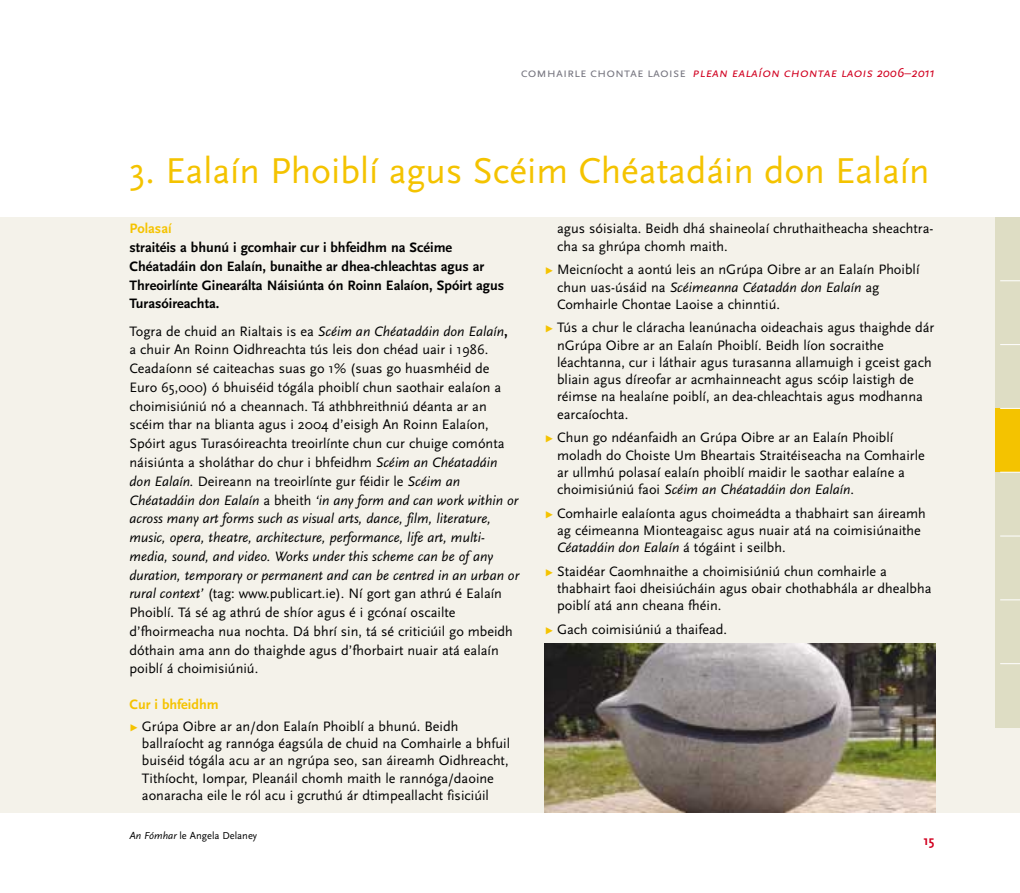
<style>
.page{position:relative;width:1020px;height:893px;background:#fff}
.page>*{position:absolute;margin:0;border:0;box-sizing:border-box;transform-origin:0 0}
.t1{font:37.5px "Scala Sans";color:#f4c300}
.t2{font:14.25px/18.8px "Scala Sans";color:#000}
.t3{font:700 14.25px/18.8px "Scala Sans";color:#000}
.t4{font:700 14.25px "Scala Sans";color:#f4c300}
.t5{font:italic 13.5px "Scala Sans Caps";color:#d10020}
.t6{font:700 13.5px "Scala Sans";color:#d10020}
.t7{font:10.5px "Scala Sans";color:#000}
.s1{font-style:normal;color:#787781}
.s2{font-family:"Scala Sans"}
.s3{font-style:italic}
.s4{font-weight:700}
.s5{font-weight:700;color:#f4c300}
.s6{color:#f4c300}
</style>
<div class="page">
<div style="left:0;top:217px;width:1020px;height:595px;background:#f4f2ea"></div>
<div style="left:995px;top:281px;width:25px;height:63px;background:#deddc4"></div>
<div style="left:995px;top:217px;width:25px;height:64px;background:#deddc4"></div>
<div style="left:995px;top:344px;width:25px;height:64px;background:#deddc4"></div>
<div style="left:995px;top:408px;width:25px;height:64px;background:#f4c300"></div>
<div style="left:995px;top:472px;width:25px;height:64px;background:#deddc4"></div>
<div style="left:995px;top:536px;width:25px;height:64px;background:#deddc4"></div>
<div style="left:995px;top:600px;width:25px;height:63px;background:#deddc4"></div>
<div style="left:995px;top:663px;width:25px;height:64px;background:#deddc4"></div>
<svg style="left:1000px;top:280px;width:20px;height:1px"></svg>
<svg style="left:1000px;top:344px;width:20px;height:1px"></svg>
<svg style="left:1000px;top:408px;width:20px;height:1px"></svg>
<svg style="left:1000px;top:472px;width:20px;height:1px"></svg>
<svg style="left:1000px;top:535px;width:20px;height:1px"></svg>
<svg style="left:1000px;top:599px;width:20px;height:1px"></svg>
<svg style="left:1000px;top:663px;width:20px;height:1px"></svg>
<img style="left:545px;top:643px;width:391px;height:169px">
<p class="t5" style="left:521px;top:64px;width:415px"><span class="s1">comhairle chontae laoise</span> plean ealaíon chontae laois <span class="s2">2006–2011</span></p>
<h1 class="t1" style="left:130px;top:157px;width:802px">3. Ealaín Phoiblí agus Scéim Chéatadáin don Ealaín</h1>
<p class="t4" style="left:130px;top:223px;width:44px">Polasaí</p>
<p class="t3" style="left:130px;top:239px;width:376px">straitéis a bhunú i gcomhair cur i bhfeidhm na Scéime Chéatadáin don Ealaín, bunaithe ar dhea-chleachtas agus ar Threoirlínte Ginearálta Náisiúnta ón Roinn Ealaíon, Spóirt agus Turasóireachta.</p>
<p class="t2" style="left:130px;top:323px;width:391px">Togra de chuid an Rialtais is ea <span class="s3">Scéim an Chéatadáin don Ealaín</span><span class="s4">,<br></span>a chuir An Roinn Oidhreachta tús leis don chéad uair i 1986.<br>Ceadaíonn sé caiteachas suas go 1% (suas go huasmhéid de Euro 65,000) ó bhuiséid tógála phoiblí chun saothair ealaíon a choimisiúniú nó a cheannach. Tá athbhreithniú déanta ar an scéim thar na blianta agus i 2004 d’eisigh An Roinn Ealaíon, Spóirt agus Turasóireachta treoirlínte chun cur chuige comónta náisiúnta a sholáthar do chur i bhfeidhm <span class="s3">Scéim an Chéatadáin don Ealaín.</span> Deireann na treoirlínte gur féidir le <span class="s3">Scéim an Chéatadáin don Ealaín</span> a bheith <span class="s3">‘in any form and can work within or across many art forms such as visual arts, dance, film, literature, music, opera, theatre, architecture, performance, life art, multi&shy;media, sound, and video. Works under this scheme can be of any duration, temporary or permanent and can be centred in an urban or rural context’</span> (tag: www.publicart.ie). Ní gort gan athrú é Ealaín Phoiblí. Tá sé ag athrú de shíor agus é i gcónaí oscailte d’fhoirmeacha nua nochta. Dá bhrí sin, tá sé criticiúil go mbeidh dóthain ama ann do thaighde agus d’fhorbairt nuair atá ealaín poiblí á choimisiúniú.</p>
<p class="t2" style="left:130px;top:695px;width:330px;line-height:21.5px"><span class="s5">Cur i bhfeidhm<br></span><span class="s6">Ω</span> Grúpa Oibre ar an/don Ealaín Phoiblí a bhunú. Beidh</p>
<p class="t2" style="left:142px;top:736px;width:370px;line-height:17.2px">ballraíocht ag rannóga éagsúla de chuid na Comhairle a bhfuil buiséid tógála acu ar an ngrúpa seo, san áireamh Oidhreacht, Tithíocht, Iompar, Pleanáil chomh maith le rannóga/daoine aonaracha eile le ról acu i gcruthú ár dtimpeallacht fisiciúil</p>
<p class="t7" style="left:130px;top:831px;width:129px"><span class="s3">An Fómhar</span> le Angela Delaney</p>
<p class="t2" style="left:557px;top:222px;width:378px;line-height:17.2px">agus sóisialta. Beidh dhá shaineolaí chruthaitheacha sheachtra&shy;cha sa ghrúpa chomh maith.</p>
<p class="t2" style="left:557px;top:263px;width:364px;line-height:17.2px;text-indent:-12px"><span class="s6">Ω</span> Meicníocht a aontú leis an nGrúpa Oibre ar an Ealaín Phoiblí chun uas-úsáid na <span class="s3">Scéimeanna Céatadán don Ealaín</span> ag<br>Comhairle Chontae Laoise a chinntiú.</p>
<p class="t2" style="left:557px;top:321px;width:379px;line-height:17.2px;text-indent:-12px"><span class="s6">Ω</span> Tús a chur le cláracha leanúnacha oideachais agus thaighde dár nGrúpa Oibre ar an Ealaín Phoiblí. Beidh líon socraithe léachtanna, cur i láthair agus turasanna allamuigh i gceist gach bliain agus díreofar ar acmhainneacht agus scóip laistigh de réimse na healaíne poiblí, an dea-chleachtais agus modhanna earcaíochta.</p>
<p class="t2" style="left:557px;top:431px;width:369px;line-height:17.2px;text-indent:-12px"><span class="s6">Ω</span> Chun go ndéanfaidh an Grúpa Oibre ar an Ealaín Phoiblí moladh do Choiste Um Bheartais Straitéiseacha na Comhairle ar ullmhú polasaí ealaín phoiblí maidir le saothar ealaíne a choimisiúniú faoi <span class="s3">Scéim an Chéatadáin don Ealaín</span>.</p>
<p class="t2" style="left:557px;top:506px;width:370px;line-height:17.2px;text-indent:-12px"><span class="s6">Ω</span> Comhairle ealaíonta agus choimeádta a thabhairt san áireamh ag céimeanna Mionteagaisc agus nuair atá na coimisiúnaithe<br><span class="s3">Céatadáin don Ealaín</span> á tógáint i seilbh.</p>
<p class="t2" style="left:557px;top:564px;width:376px;line-height:17.2px;text-indent:-12px"><span class="s6">Ω</span> Staidéar Caomhnaithe a choimisiúniú chun comhairle a thabhairt faoi dheisiúcháin agus obair chothabhála ar dhealbha poiblí atá ann cheana fhéin.</p>
<p class="t2" style="left:545px;top:622px;width:184px"><span class="s6">Ω</span> Gach coimisiúniú a thaifead.</p>
<p class="t6" style="left:924px;top:835px;width:12px">15</p>
</div>
